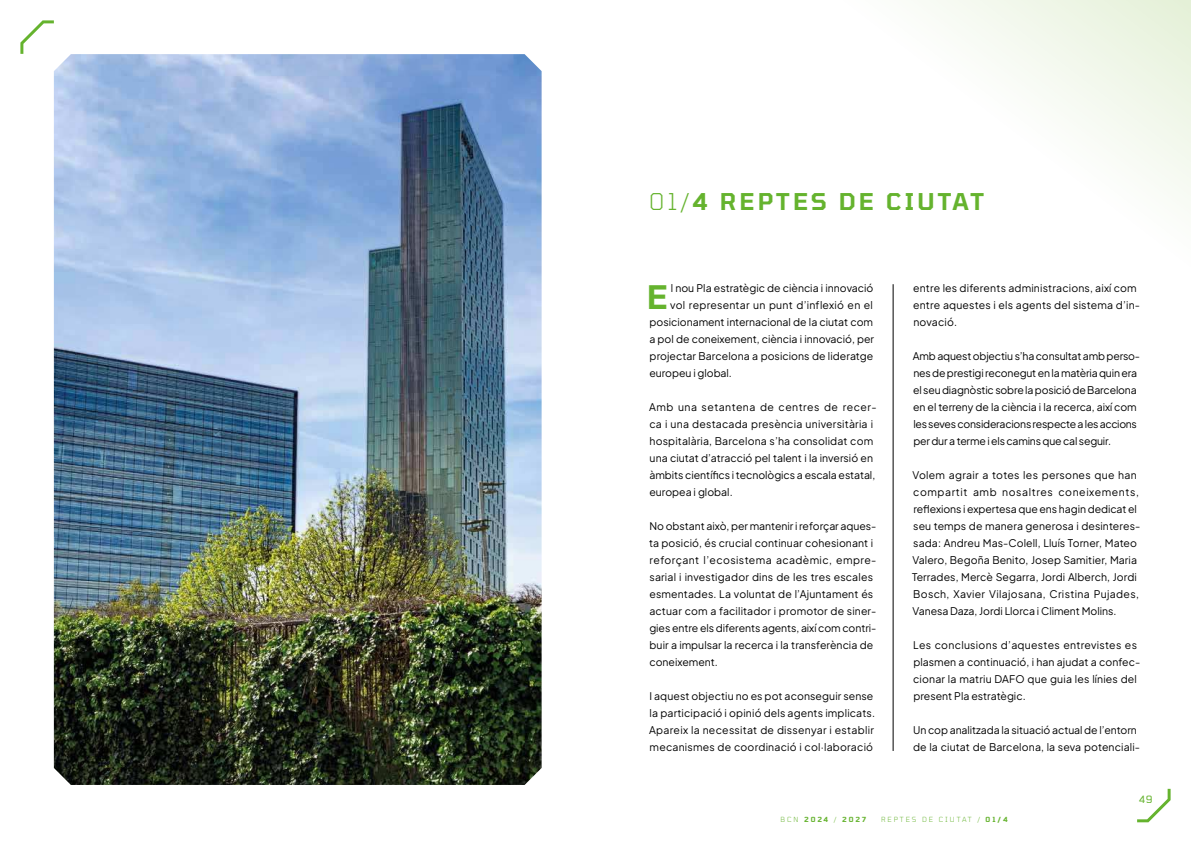
<style>
.page{position:relative;width:1191px;height:842px;background:#fff}
.page>*{position:absolute;margin:0;border:0;box-sizing:border-box;transform-origin:0 0}
.t1{font:600 32.3px "Tomorrow";color:#65b32e}
.t2{font:600 23px "Tomorrow";letter-spacing:.14em;color:#65b32e}
.t3{font:10.5px/17px "Plus Jakarta Sans";letter-spacing:.005em;color:#000}
.t4{font:10.5px/17px "Plus Jakarta Sans";letter-spacing:-.02em;color:#000}
.t5{font:10px "Tomorrow";color:#65b32e}
.t6{font:300 7px "Tomorrow";letter-spacing:.28em;color:#65b32e}
.t7{font:600 7px "Tomorrow";letter-spacing:.28em;color:#65b32e}
.s1{font-weight:300}
.s2{font-weight:600}
</style>
<div class="page">
<hr style="left:893px;top:284px;width:1px;height:467px;background:#000">
<svg style="left:1137px;top:789px;width:33px;height:33px"></svg>
<svg style="left:20px;top:20px;width:34px;height:34px"></svg>
<img style="left:54px;top:54px;width:487px;height:731px">
<h2 class="t2" style="left:649px;top:188px;width:336px"><span class="s1">01/</span>4 REPTES DE CIUTAT</h2>
<h1 class="t1" style="left:647px;top:278px;width:23px">E</h1>
<p class="t3" style="left:671px;top:280px;width:204px">l nou Pla estratègic de ciència i innovació</p>
<p class="t3" style="left:670px;top:297px;width:204px">vol representar un punt d’inflexió en el</p>
<p class="t3" style="left:649px;top:314px;width:225px">posicionament internacional de la ciutat com</p>
<p class="t3" style="left:649px;top:331px;width:226px">a pol de coneixement, ciència i innovació, per</p>
<p class="t3" style="left:649px;top:348px;width:225px">projectar Barcelona a posicions de lideratge</p>
<p class="t3" style="left:649px;top:365px;width:84px">europeu i global.</p>
<p class="t3" style="left:649px;top:399px;width:229px">Amb una setantena de centres de recer&shy;ca i una destacada presència universitària i hospitalària, Barcelona s’ha consolidat com una ciutat d’atracció pel talent i la inversió en àmbits cientí昀椀cs i tecnològics a escala estatal, europea i global.</p>
<p class="t3" style="left:649px;top:518px;width:229px">No obstant això, per mantenir i reforçar aques&shy;ta posició, és crucial continuar cohesionant i reforçant l’ecosistema acadèmic, empre&shy;sarial i investigador dins de les tres escales esmentades. La voluntat de l’Ajuntament és actuar com a facilitador i promotor de siner&shy;gies entre els diferents agents, així com contri&shy;buir a impulsar la recerca i la transferència de coneixement.</p>
<p class="t3" style="left:649px;top:688px;width:227px">I aquest objectiu no es pot aconseguir sense la participació i opinió dels agents implicats.<br>Apareix la necessitat de dissenyar i establir mecanismes de coordinació i col·laboració</p>
<p class="t3" style="left:913px;top:280px;width:228px">entre les diferents administracions, així com entre aquestes i els agents del sistema d’in&shy;novació.</p>
<p class="t4" style="left:912px;top:348px;width:229px">Amb aquest objectiu s’ha consultat amb perso&shy;nes de prestigi reconegut en la matèria quin era el seu diagnòstic sobre la posició de Barcelona en el terreny de la ciència i la recerca, així com les seves consideracions respecte a les accions per dur a terme i els camins que cal seguir.</p>
<p class="t3" style="left:912px;top:467px;width:230px">Volem agrair a totes les persones que han compartit amb nosaltres coneixements, re昀氀exions i expertesa que ens hagin dedicat el seu temps de manera generosa i desinteres&shy;sada: Andreu Mas-Colell, Lluís Torner, Mateo Valero, Begoña Benito, Josep Samitier, Maria Terrades, Mercè Segarra, Jordi Alberch, Jordi Bosch, Xavier Vilajosana, Cristina Pujades, Vanesa Daza, Jordi Llorca i Climent Molins.</p>
<p class="t3" style="left:913px;top:637px;width:229px">Les conclusions d’aquestes entrevistes es plasmen a continuació, i han ajudat a confec&shy;cionar la matriu DAFO que guia les línies del present Pla estratègic.</p>
<p class="t3" style="left:913px;top:722px;width:229px">Un cop analitzada la situació actual de l’entorn de la ciutat de Barcelona, la seva potenciali-</p>
<p class="t5" style="left:1139px;top:796px;width:15px">49</p>
<p class="t7" style="left:780px;top:815px;width:87px"><span class="s1">BCN</span> 2024 <span class="s1">/</span> 2027</p>
<p class="t6" style="left:881px;top:815px;width:128px">REPTES DE CIUTAT / <span class="s2">01/4</span></p>
</div>
